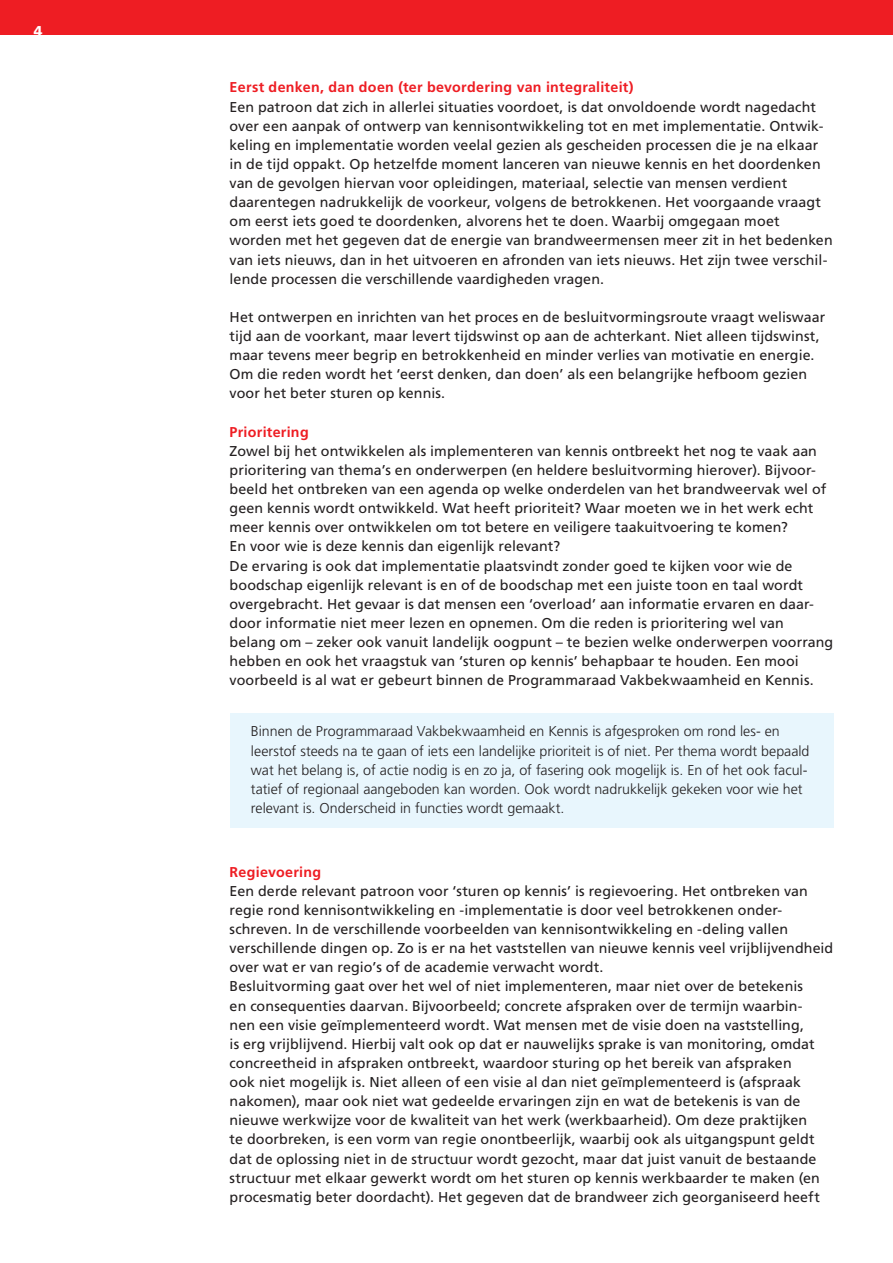
<style>
.page{position:relative;width:893px;height:1263px;background:#fff}
.page>*{position:absolute;margin:0;border:0;box-sizing:border-box;transform-origin:0 0}
.t1{font:14.25px/19px "Frutiger LT Std";letter-spacing:.005em;color:#231f20}
.t2{font:300 14.25px/19px "Frutiger LT Std";color:#231f20}
.t3{font:700 14.25px "Frutiger LT Std";letter-spacing:.02em;color:#ee1d23}
.t4{font:900 14.25px "Frutiger LT Std";color:#fff}
</style>
<div class="page">
<div style="left:0;top:0;width:893px;height:35px;background:#ee1d23"></div>
<div style="left:230px;top:713px;width:603px;height:115px;background:#e8f6fd"></div>
<p class="t4" style="left:34px;top:22px;width:10px">4</p>
<p class="t3" style="left:230px;top:79px;width:405px">Eerst denken, dan doen (ter bevordering van integraliteit)</p>
<p class="t1" style="left:230px;top:97px;width:605px">Een patroon dat zich in allerlei situaties voordoet, is dat onvoldoende wordt nagedacht over een aanpak of ontwerp van kennisontwikkeling tot en met implementatie. Ontwik&shy;keling en implementatie worden veelal gezien als gescheiden processen die je na elkaar in de tijd oppakt. Op hetzelfde moment lanceren van nieuwe kennis en het doordenken van de gevolgen hiervan voor opleidingen, materiaal, selectie van mensen verdient daarentegen nadrukkelijk de voorkeur, volgens de betrokkenen. Het voorgaande vraagt om eerst iets goed te doordenken, alvorens het te doen. Waarbij omgegaan moet worden met het gegeven dat de energie van brandweermensen meer zit in het bedenken van iets nieuws, dan in het uitvoeren en afronden van iets nieuws. Het zijn twee verschil&shy;lende processen die verschillende vaardigheden vragen.</p>
<p class="t1" style="left:230px;top:308px;width:597px">Het ontwerpen en inrichten van het proces en de besluitvormingsroute vraagt weliswaar tijd aan de voorkant, maar levert tijdswinst op aan de achterkant. Niet alleen tijdswinst, maar tevens meer begrip en betrokkenheid en minder verlies van motivatie en energie.<br>Om die reden wordt het ‘eerst denken, dan doen’ als een belangrijke hefboom gezien voor het beter sturen op kennis.</p>
<p class="t3" style="left:230px;top:423px;width:81px">Prioritering</p>
<p class="t1" style="left:230px;top:441px;width:605px">Zowel bij het ontwikkelen als implementeren van kennis ontbreekt het nog te vaak aan prioritering van thema’s en onderwerpen (en heldere besluitvorming hierover). Bijvoor&shy;beeld het ontbreken van een agenda op welke onderdelen van het brandweervak wel of geen kennis wordt ontwikkeld. Wat heeft prioriteit? Waar moeten we in het werk echt meer kennis over ontwikkelen om tot betere en veiligere taakuitvoering te komen?<br>En voor wie is deze kennis dan eigenlijk relevant?<br>De ervaring is ook dat implementatie plaatsvindt zonder goed te kijken voor wie de boodschap eigenlijk relevant is en of de boodschap met een juiste toon en taal wordt overgebracht. Het gevaar is dat mensen een ‘overload’ aan informatie ervaren en daar&shy;door informatie niet meer lezen en opnemen. Om die reden is prioritering wel van belang om – zeker ook vanuit landelijk oogpunt – te bezien welke onderwerpen voorrang hebben en ook het vraagstuk van ‘sturen op kennis’ behapbaar te houden. Een mooi voorbeeld is al wat er gebeurt binnen de Programmaraad Vakbekwaamheid en Kennis.</p>
<p class="t2" style="left:251px;top:722px;width:560px">Binnen de Programmaraad Vakbekwaamheid en Kennis is afgesproken om rond les- en leerstof steeds na te gaan of iets een landelijke prioriteit is of niet. Per thema wordt bepaald wat het belang is, of actie nodig is en zo ja, of fasering ook mogelijk is. En of het ook facul&shy;tatief of regionaal aangeboden kan worden. Ook wordt nadrukkelijk gekeken voor wie het relevant is. Onderscheid in functies wordt gemaakt.</p>
<p class="t3" style="left:230px;top:863px;width:93px">Regievoering</p>
<p class="t1" style="left:230px;top:881px;width:605px">Een derde relevant patroon voor ‘sturen op kennis’ is regievoering. Het ontbreken van regie rond kennisontwikkeling en -implementatie is door veel betrokkenen onder&shy;schreven. In de verschillende voorbeelden van kennisontwikkeling en -deling vallen verschillende dingen op. Zo is er na het vaststellen van nieuwe kennis veel vrijblijvendheid over wat er van regio’s of de academie verwacht wordt.<br>Besluitvorming gaat over het wel of niet implementeren, maar niet over de betekenis<br>en consequenties daarvan. Bijvoorbeeld; concrete afspraken over de termijn waarbin-<br>nen een visie geïmplementeerd wordt. Wat mensen met de visie doen na vaststelling,<br>is erg vrijblijvend. Hierbij valt ook op dat er nauwelijks sprake is van monitoring, omdat concreetheid in afspraken ontbreekt, waardoor sturing op het bereik van afspraken<br>ook niet mogelijk is. Niet alleen of een visie al dan niet geïmplementeerd is (afspraak nakomen), maar ook niet wat gedeelde ervaringen zijn en wat de betekenis is van de nieuwe werkwijze voor de kwaliteit van het werk (werkbaarheid). Om deze praktijken<br>te doorbreken, is een vorm van regie onontbeerlijk, waarbij ook als uitgangspunt geldt dat de oplossing niet in de structuur wordt gezocht, maar dat juist vanuit de bestaande structuur met elkaar gewerkt wordt om het sturen op kennis werkbaarder te maken (en procesmatig beter doordacht). Het gegeven dat de brandweer zich georganiseerd heeft</p>
</div>
